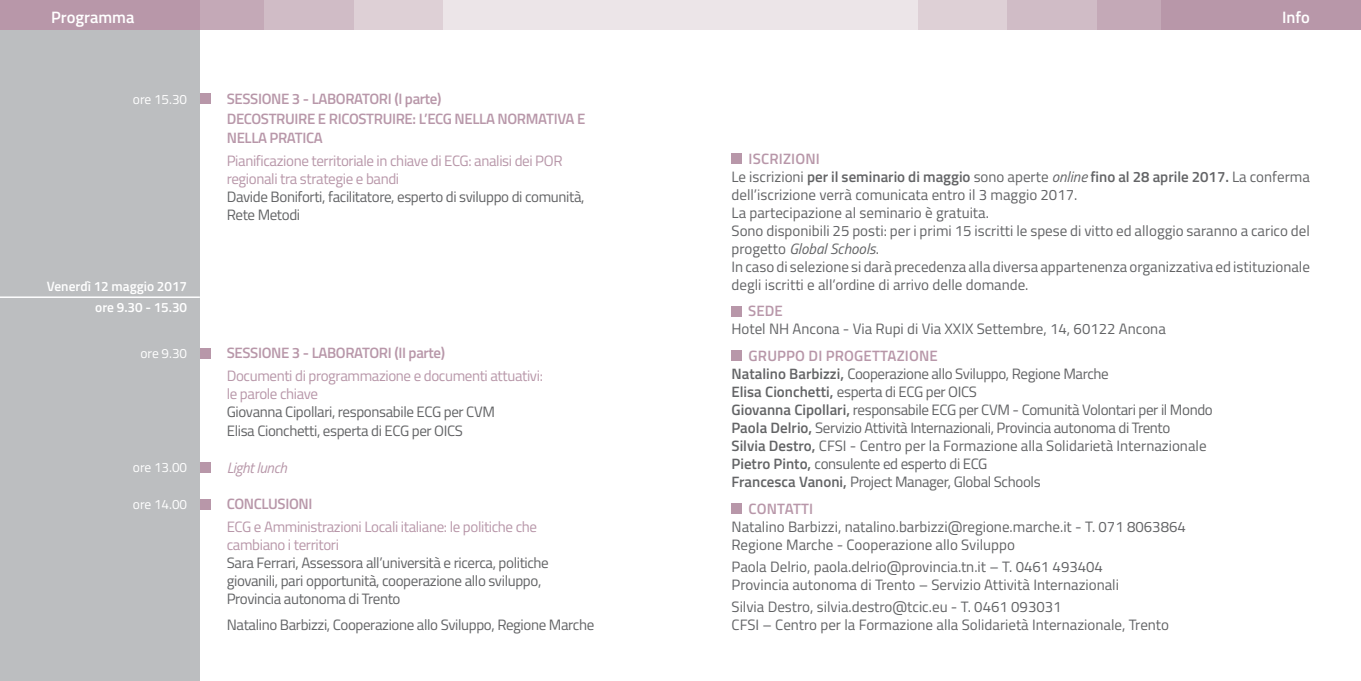
<style>
.page{position:relative;width:1361px;height:681px;background:#fff}
.page>*{position:absolute;margin:0;border:0;box-sizing:border-box;transform-origin:0 0}
.t1{font:600 16.5px "Titillium";color:#fff}
.t2{font:15px/18px "Titillium";color:#636466}
.t3{font:15px/18px "Titillium";letter-spacing:-.025em;color:#636466}
.t4{font:15px/18px "Titillium";letter-spacing:-.025em;color:#b897a9}
.t5{font:600 15px/19.5px "Titillium";letter-spacing:-.025em;color:#b897a9}
.t6{font:italic 15px "Titillium";letter-spacing:-.025em;color:#b897a9}
.t7{font:600 13.5px "Titillium";color:#fff}
.t8{font:13.5px "Titillium";color:#fff}
.s1{font-weight:600;color:#b897a9}
.s2{font-weight:600}
.s3{font-style:italic}
</style>
<div class="page">
<div style="left:0;top:0;width:200px;height:680px;background:#bcbec0"></div>
<div style="left:200px;top:348px;width:10px;height:10px;background:#b897a9"></div>
<div style="left:200px;top:498px;width:10px;height:11px;background:#b897a9"></div>
<div style="left:200px;top:462px;width:10px;height:10px;background:#b897a9"></div>
<hr style="left:0;top:296px;width:200px;height:2px;background:#fff">
<div style="left:731px;top:153px;width:11px;height:11px;background:#b897a9"></div>
<div style="left:731px;top:306px;width:11px;height:10px;background:#b897a9"></div>
<div style="left:731px;top:350px;width:11px;height:11px;background:#b897a9"></div>
<div style="left:731px;top:503px;width:11px;height:10px;background:#b897a9"></div>
<div style="left:200px;top:94px;width:10px;height:10px;background:#b897a9"></div>
<div style="left:173px;top:0;width:91px;height:30px;background:#c4a9b7"></div>
<div style="left:0;top:0;width:200px;height:30px;background:#b897a9"></div>
<div style="left:354px;top:0;width:89px;height:30px;background:#ded0d6"></div>
<div style="left:264px;top:0;width:90px;height:30px;background:#d0bcc6"></div>
<div style="left:443px;top:0;width:237px;height:30px;background:#ece5e8"></div>
<div style="left:1097px;top:0;width:91px;height:30px;background:#c4a9b7"></div>
<div style="left:1161px;top:0;width:200px;height:30px;background:#b897a9"></div>
<div style="left:918px;top:0;width:89px;height:30px;background:#ded0d6"></div>
<div style="left:1007px;top:0;width:90px;height:30px;background:#d0bcc6"></div>
<div style="left:680px;top:0;width:238px;height:30px;background:#ece5e8"></div>
<p class="t1" style="left:51px;top:5px;width:85px">Programma</p>
<p class="t1" style="left:1282px;top:5px;width:29px">Info</p>
<p class="t8" style="left:133px;top:89px;width:56px">ore 15.30</p>
<p class="t7" style="left:47px;top:276px;width:142px">Venerdì 12 maggio 2017</p>
<p class="t7" style="left:95px;top:297px;width:93px">ore 9.30 - 15.30</p>
<p class="t8" style="left:140px;top:343px;width:48px">ore 9.30</p>
<p class="t8" style="left:133px;top:457px;width:56px">ore 13.00</p>
<p class="t8" style="left:133px;top:494px;width:56px">ore 14.00</p>
<p class="t5" style="left:227px;top:88px;width:360px">SESSIONE 3 - LABORATORI (I parte)<br>DECOSTRUIRE E RICOSTRUIRE: L’ECG NELLA NORMATIVA E<br>NELLA PRATICA</p>
<p class="t4" style="left:227px;top:150px;width:337px">Pianificazione territoriale in chiave di ECG: analisi dei POR regionali tra strategie e bandi</p>
<p class="t3" style="left:227px;top:186px;width:359px">Davide Boniforti, facilitatore, esperto di sviluppo di comunità,<br>Rete Metodi</p>
<p class="t5" style="left:227px;top:342px;width:220px">SESSIONE 3 - LABORATORI (II parte)</p>
<p class="t4" style="left:227px;top:365px;width:318px">Documenti di programmazione e documenti attuativi: le parole chiave</p>
<p class="t3" style="left:227px;top:401px;width:270px;line-height:19.5px">Giovanna Cipollari, responsabile ECG per CVM<br>Elisa Cionchetti, esperta di ECG per OICS</p>
<p class="t6" style="left:227px;top:456px;width:62px">Light lunch</p>
<p class="t5" style="left:227px;top:493px;width:87px">CONCLUSIONI</p>
<p class="t4" style="left:227px;top:516px;width:312px">ECG e Amministrazioni Locali italiane: le politiche che cambiano i territori</p>
<p class="t3" style="left:227px;top:552px;width:324px">Sara Ferrari, Assessora all’università e ricerca, politiche giovanili, pari opportunità, cooperazione allo sviluppo,<br>Provincia autonoma di Trento</p>
<p class="t3" style="left:227px;top:615px;width:369px">Natalino Barbizzi, Cooperazione allo Sviluppo, Regione Marche</p>
<p class="t2" style="left:731px;top:149px;width:580px;text-indent:17px"><span class="s1">Iscrizioni<br></span>Le iscrizioni <span class="s2">per il seminario di maggio</span> sono aperte <span class="s3">online</span> <span class="s2">fino al 28 aprile 2017.</span> La conferma dell’iscrizione verrà comunicata entro il 3 maggio 2017.<br>La partecipazione al seminario è gratuita.<br>Sono disponibili 25 posti: per i primi 15 iscritti le spese di vitto ed alloggio saranno a carico del progetto <span class="s3">Global Schools</span>.<br>In caso di selezione si darà precedenza alla diversa appartenenza organizzativa ed istituzionale degli iscritti e all’ordine di arrivo delle domande.</p>
<p class="t5" style="left:748px;top:300px;width:10px">sede</p>
<p class="t2" style="left:731px;top:319px;width:436px">Hotel NH Ancona - Via Rupi di Via XXIX Settembre, 14, 60122 Ancona</p>
<p class="t5" style="left:748px;top:345px;width:20px">Gruppo</p>
<p class="t3" style="left:731px;top:346px;width:483px;text-indent:77px"><span class="s1">di progettazione<br></span><span class="s2">Natalino Barbizzi,</span> Cooperazione allo Sviluppo, Regione Marche<br><span class="s2">Elisa Cionchetti,</span> esperta di ECG per OICS<br><span class="s2">Giovanna Cipollari,</span> responsabile ECG per CVM - Comunità Volontari per il Mondo <span class="s2">Paola Delrio,</span> Servizio Attività Internazionali, Provincia autonoma di Trento<br><span class="s2">Silvia Destro,</span> CFSI - Centro per la Formazione alla Solidarietà Internazionale <span class="s2">Pietro Pinto,</span> consulente ed esperto di ECG<br><span class="s2">Francesca Vanoni,</span> Project Manager, Global Schools</p>
<p class="t5" style="left:748px;top:497px;width:17px">Contatti</p>
<p class="t2" style="left:731px;top:516px;width:456px">Natalino Barbizzi, natalino.barbizzi@regione.marche.it - T. 071 8063864<br>Regione Marche - Cooperazione allo Sviluppo</p>
<p class="t2" style="left:731px;top:556px;width:389px">Paola Delrio, paola.delrio@provincia.tn.it – T. 0461 493404<br>Provincia autonoma di Trento – Servizio Attività Internazionali</p>
<p class="t2" style="left:731px;top:597px;width:439px">Silvia Destro, silvia.destro@tcic.eu - T. 0461 093031<br>CFSI – Centro per la Formazione alla Solidarietà Internazionale, Trento</p>
</div>
